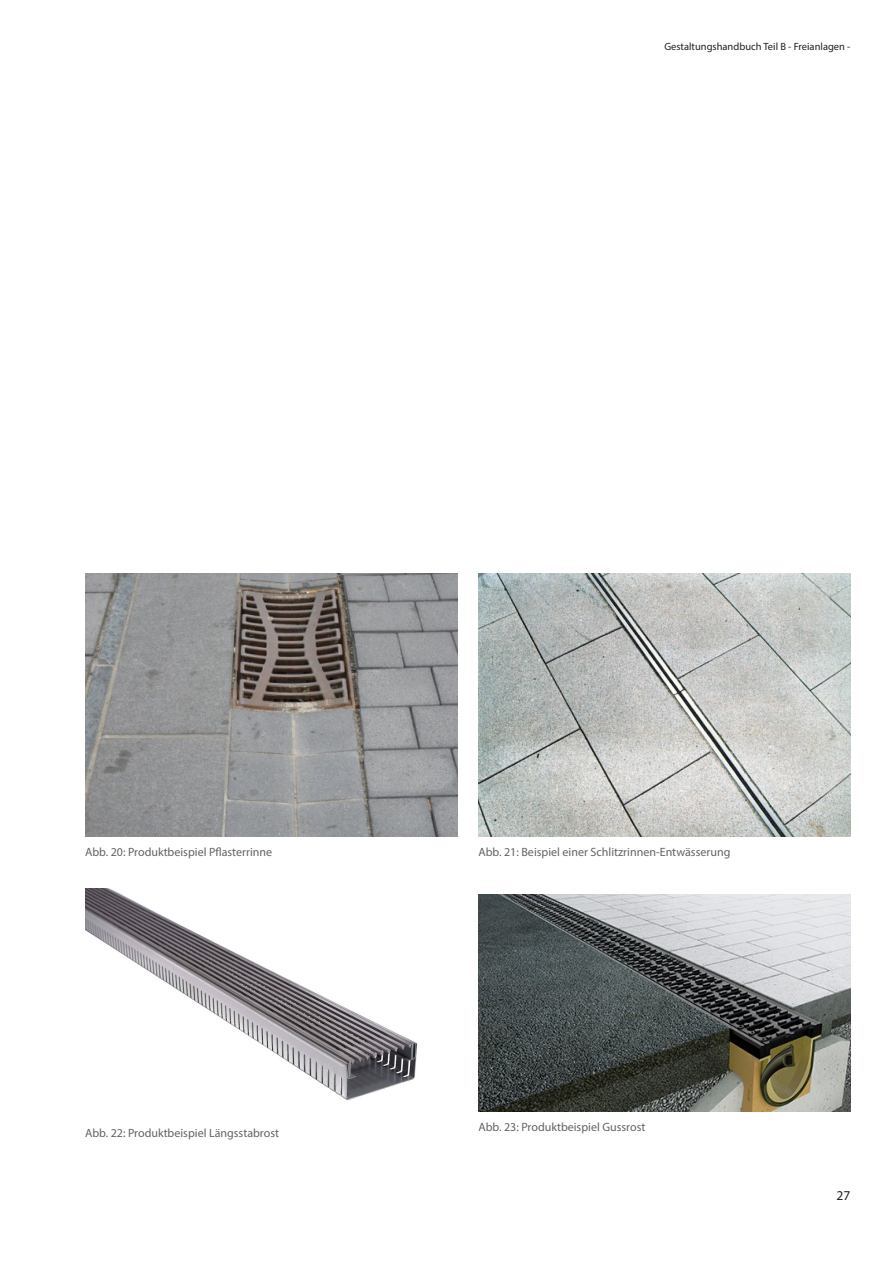
<style>
.page{position:relative;width:893px;height:1263px;background:#fff}
.page>*{position:absolute;margin:0;border:0;box-sizing:border-box;transform-origin:0 0}
.t1{font:13.5px "Myriad Pro";color:#231f20}
.Bildunterschrift_lin{font:12px "Myriad Pro";color:#636366}
.t2{font:10.5px "Myriad Pro";color:#231f20}
</style>
<div class="page">
<img style="left:478px;top:895px;width:372px;height:217px">
<img style="left:85px;top:573px;width:372px;height:263px">
<img style="left:478px;top:573px;width:372px;height:263px">
<img style="left:86px;top:889px;width:332px;height:212px">
<p class="t2" style="left:664px;top:40px;width:188px">Gestaltungshandbuch Teil B - Freianlagen -</p>
<p class="Bildunterschrift_lin" style="left:85px;top:844px;width:189px">Abb. 20: Produktbeispiel Pflasterrinne</p>
<p class="Bildunterschrift_lin" style="left:85px;top:1126px;width:196px">Abb. 22: Produktbeispiel Längsstabrost</p>
<p class="Bildunterschrift_lin" style="left:478px;top:844px;width:253px">Abb. 21: Beispiel einer Schlitzrinnen-Entwässerung</p>
<p class="Bildunterschrift_lin" style="left:478px;top:1120px;width:169px">Abb. 23: Produktbeispiel Gussrost</p>
<p class="t1" style="left:837px;top:1187px;width:15px">27</p>
</div>
